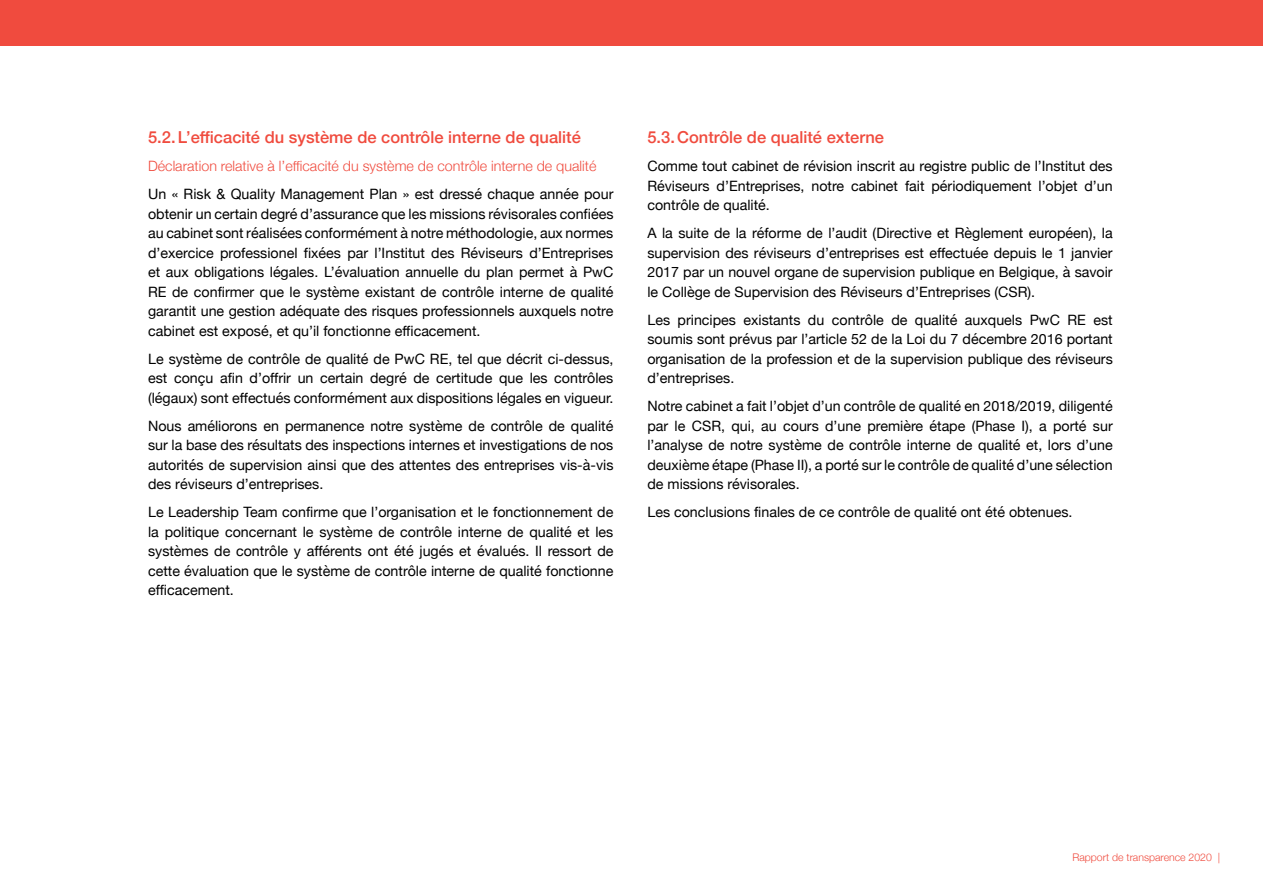
<style>
.page{position:relative;width:1263px;height:893px;background:#fff}
.page>*{position:absolute;margin:0;border:0;box-sizing:border-box;transform-origin:0 0}
.t1{font:500 16.5px "Helvetica Neue";color:#f04b3e}
.t2{font:14.25px/19.5px "Helvetica Neue";color:#000;text-align:justify}
.t3{font:300 14.25px "Helvetica Neue";color:#f04b3e}
.t4{font:300 10.5px "Helvetica Neue";color:#f04b3e}
</style>
<div class="page">
<div style="left:0;top:0;width:1263px;height:46px;background:#f04b3e"></div>
<p class="t1" style="left:148px;top:124px;width:434px">5.2. L’efficacité du système de contrôle interne de qualité</p>
<p class="t3" style="left:148px;top:155px;width:450px">Déclaration relative à l’efficacité du système de contrôle interne de qualité</p>
<p class="t2" style="left:148px;top:185px;width:467px">Un « Risk &amp; Quality Management Plan » est dressé chaque année pour obtenir un certain degré d’assurance que les missions révisorales confiées au cabinet sont réalisées conformément à notre méthodologie, aux normes d’exercice professionel fixées par l’Institut des Réviseurs d’Entreprises et aux obligations légales. L’évaluation annuelle du plan permet à PwC RE de confirmer que le système existant de contrôle interne de qualité garantit une gestion adéquate des risques professionnels auxquels notre cabinet est exposé, et qu’il fonctionne efficacement.</p>
<p class="t2" style="left:148px;top:350px;width:467px">Le système de contrôle de qualité de PwC RE, tel que décrit ci-dessus, est conçu afin d’offrir un certain degré de certitude que les contrôles (légaux) sont effectués conformément aux dispositions légales en vigueur.</p>
<p class="t2" style="left:148px;top:417px;width:467px">Nous améliorons en permanence notre système de contrôle de qualité sur la base des résultats des inspections internes et investigations de nos autorités de supervision ainsi que des attentes des entreprises vis-à-vis des réviseurs d’entreprises.</p>
<p class="t2" style="left:148px;top:503px;width:467px">Le Leadership Team confirme que l’organisation et le fonctionnement de la politique concernant le système de contrôle interne de qualité et les systèmes de contrôle y afférents ont été jugés et évalués. Il ressort de cette évaluation que le système de contrôle interne de qualité fonctionne efficacement.</p>
<p class="t1" style="left:647px;top:124px;width:238px">5.3. Contrôle de qualité externe</p>
<p class="t2" style="left:647px;top:157px;width:467px">Comme tout cabinet de révision inscrit au registre public de l’Institut des Réviseurs d’Entreprises, notre cabinet fait périodiquement l’objet d’un contrôle de qualité.</p>
<p class="t2" style="left:647px;top:224px;width:467px">A la suite de la réforme de l’audit (Directive et Règlement européen), la supervision des réviseurs d’entreprises est effectuée depuis le 1 janvier 2017 par un nouvel organe de supervision publique en Belgique, à savoir le Collège de Supervision des Réviseurs d’Entreprises (CSR).</p>
<p class="t2" style="left:647px;top:311px;width:467px">Les principes existants du contrôle de qualité auxquels PwC RE est soumis sont prévus par l’article 52 de la Loi du 7 décembre 2016 portant organisation de la profession et de la supervision publique des réviseurs d’entreprises.</p>
<p class="t2" style="left:647px;top:397px;width:467px">Notre cabinet a fait l’objet d’un contrôle de qualité en 2018/2019, diligenté par le CSR, qui, au cours d’une première étape (Phase I), a porté sur l’analyse de notre système de contrôle interne de qualité et, lors d’une deuxième étape (Phase II), a porté sur le contrôle de qualité d’une sélection de missions révisorales.</p>
<p class="t2" style="left:647px;top:503px;width:426px">Les conclusions finales de ce contrôle de qualité ont été obtenues.</p>
<p class="t4" style="left:1072px;top:849px;width:149px">Rapport de transparence 2020 |</p>
</div>
